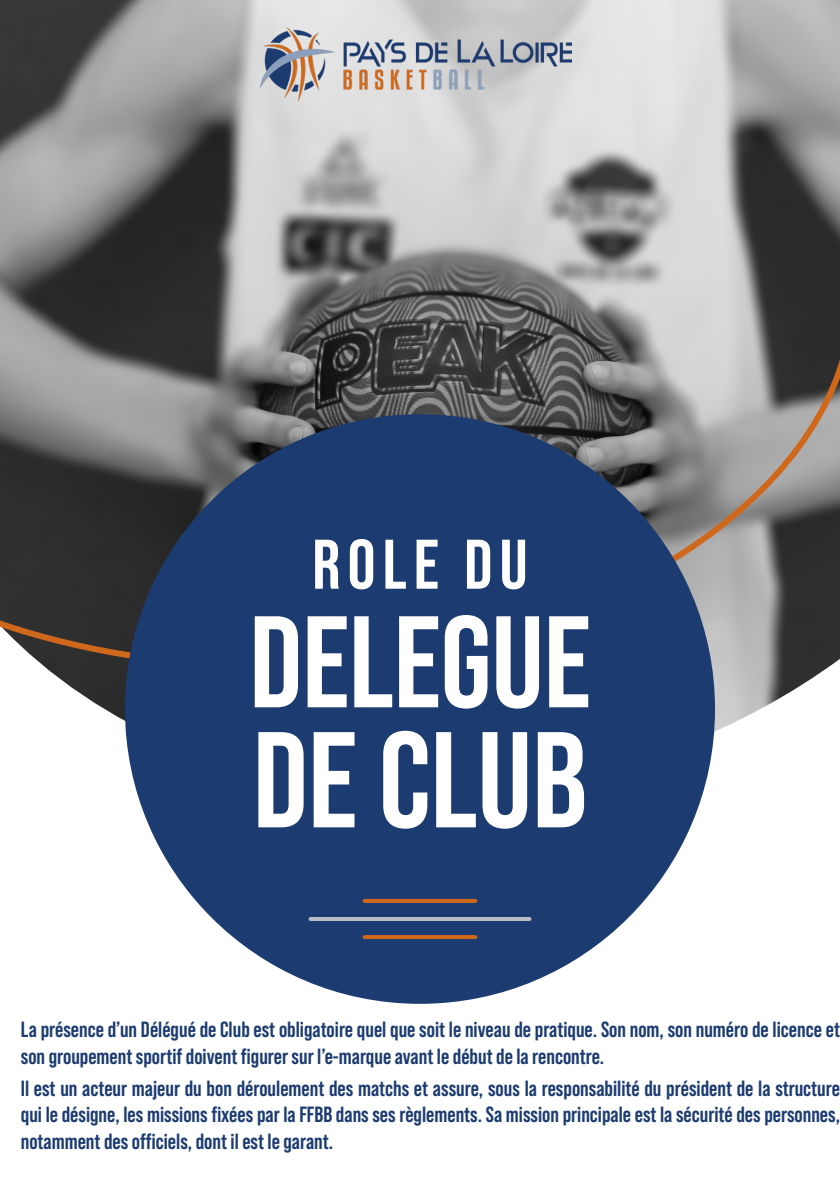
<style>
.page{position:relative;width:840px;height:1191px;background:#fff}
.page>*{position:absolute;margin:0;border:0;box-sizing:border-box;transform-origin:0 0}
.t1{font:700 136px "Bebas Neue Pro";color:#fff}
.t2{font:700 130px "Bebas Neue Pro";color:#fff}
.t3{font:700 70px "Bebas Neue Pro";letter-spacing:.1em;color:#fff}
.t4{font:700 22px/26.4px "Bebas Neue Pro";color:#1c3c71}
</style>
<div class="page">
<img style="left:0;top:0;width:839px;height:747px">
<svg style="left:0;top:346px;width:839px;height:326px"></svg>
<img style="left:261px;top:27px;width:309px;height:75px">
<div style="left:125px;top:414px;width:589px;height:589px;background:#1c3c71;border-radius:50%"></div>
<hr style="left:310px;top:917px;width:219px;height:4px;background:#b9bbc5">
<svg style="left:364px;top:899px;width:111px;height:4px"></svg>
<hr style="left:364px;top:935px;width:111px;height:4px;background:#d0681c">
<p class="t3" style="left:312px;top:524px;width:217px">ROLE DU</p>
<p class="t2" style="left:249px;top:588px;width:342px">DELEGUE</p>
<p class="t1" style="left:253px;top:702px;width:336px">DE CLUB</p>
<p class="t4" style="left:21px;top:1016px;width:820px">La présence d’un Délégué de Club est obligatoire quel que soit le niveau de pratique. Son nom, son numéro de licence et son groupement sportif doivent figurer sur l’e-marque avant le début de la rencontre.</p>
<p class="t4" style="left:21px;top:1074px;width:820px;text-align:justify">Il est un acteur majeur du bon déroulement des matchs et assure, sous la responsabilité du président de la structure qui le désigne, les missions fixées par la FFBB dans ses règlements. Sa mission principale est la sécurité des personnes, notamment des officiels, dont il est le garant.</p>
</div>
